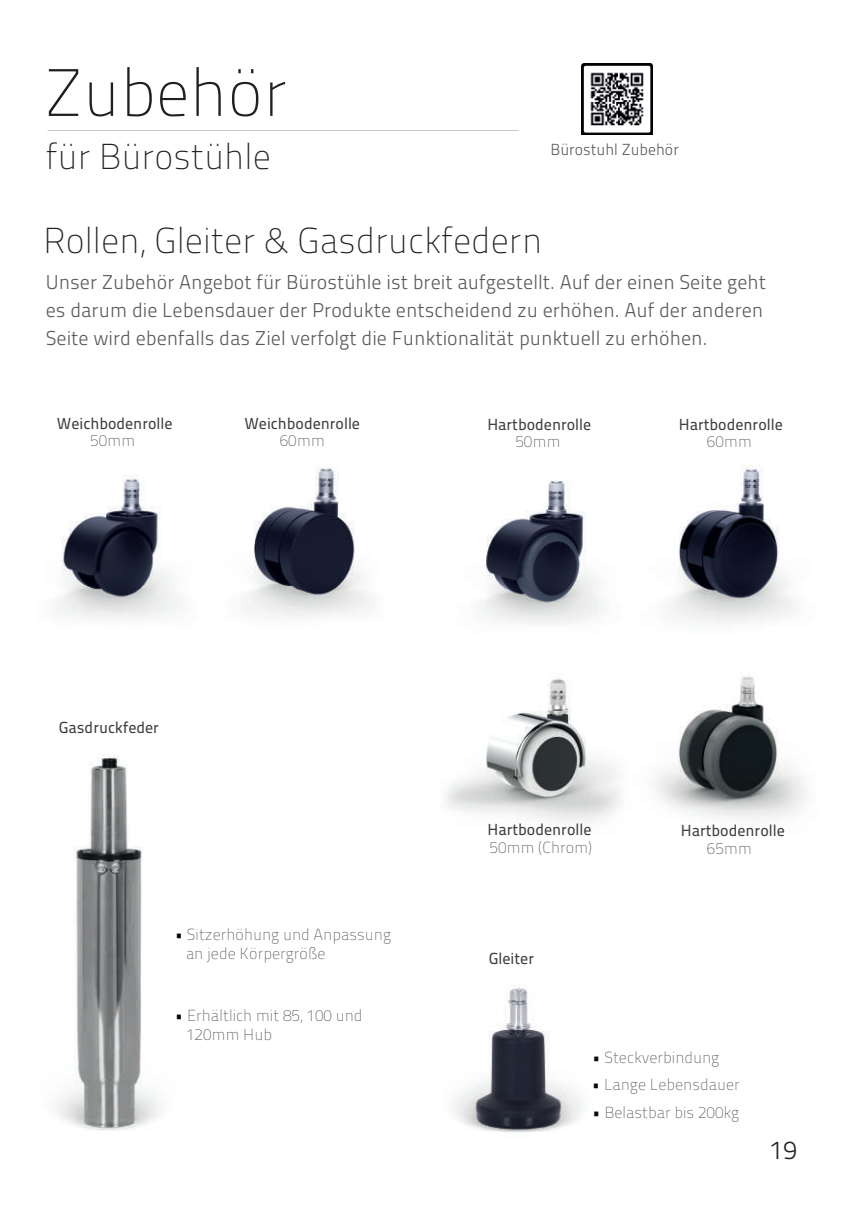
<style>
.page{position:relative;width:857px;height:1225px;background:#fff}
.page>*{position:absolute;margin:0;border:0;box-sizing:border-box;transform-origin:0 0}
.t1{font:66.8px "Titillium Maps 26 L 1 wt";color:#231f20}
.t2{font:36px "Titillium Maps 26 L 1 wt";color:#231f20}
.t3{font:26px "Titillium Maps 26 L 250 wt";color:#231f20}
.t4{font:20px/28px "Titillium Maps 26 L 250 wt";color:#58595b}
.t5{font:16px/19.2px "Titillium Maps 26 L 1 wt";color:#58595b}
.t6{font:16px "Titillium Maps 26 L 500 wt";color:#3f3f40}
.t7{font:16px "Titillium Maps 26 L 250 wt";color:#58595b}
.s1{color:#0e0607}
</style>
<div class="page">
<img style="left:446px;top:465px;width:359px;height:357px">
<img style="left:55px;top:756px;width:107px;height:375px">
<img style="left:453px;top:987px;width:128px;height:146px">
<img style="left:581px;top:64px;width:70px;height:71px">
<img style="left:57px;top:467px;width:318px;height:152px">
<h1 class="t1" style="left:44px;top:45px;width:244px">Zubehör</h1>
<h2 class="t2" style="left:46px;top:131px;width:226px">für Bürostühle</h2>
<p class="t7" style="left:550px;top:138px;width:130px">Bürostuhl Zubehör</p>
<h2 class="t2" style="left:43px;top:214px;width:500px">Rollen, Gleiter &amp; Gasdruckfedern</h2>
<p class="t4" style="left:46px;top:267px;width:721px">Unser Zubehör Angebot für Bürostühle ist breit aufgestellt. Auf der einen Seite geht es darum die Lebensdauer der Produkte entscheidend zu erhöhen. Auf der anderen<br>Seite wird ebenfalls das Ziel verfolgt die Funktionalität punktuell zu erhöhen.</p>
<p class="t6" style="left:57px;top:412px;width:117px">Weichbodenrolle</p>
<p class="t6" style="left:244px;top:412px;width:117px">Weichbodenrolle</p>
<p class="t6" style="left:487px;top:413px;width:105px">Hartbodenrolle</p>
<p class="t6" style="left:678px;top:413px;width:105px">Hartbodenrolle</p>
<p class="t5" style="left:90px;top:430px;width:46px">50mm</p>
<p class="t5" style="left:279px;top:429px;width:46px">60mm</p>
<p class="t5" style="left:515px;top:430px;width:46px">50mm</p>
<p class="t5" style="left:706px;top:431px;width:46px">60mm</p>
<p class="t6" style="left:59px;top:715px;width:102px">Gasdruckfeder</p>
<p class="t5" style="left:186px;top:924px;width:206px;text-indent:-11px"><span class="s1">•</span> Sitzerhöhung und Anpassung an jede Körpergröße</p>
<p class="t5" style="left:186px;top:1005px;width:178px;text-indent:-11px"><span class="s1">•</span> Erhältlich mit 85, 100 und<br>120mm Hub</p>
<p class="t6" style="left:487px;top:817px;width:105px">Hartbodenrolle</p>
<p class="t5" style="left:489px;top:837px;width:104px">50mm (Chrom)</p>
<p class="t6" style="left:488px;top:946px;width:47px">Gleiter</p>
<p class="t6" style="left:680px;top:818px;width:105px">Hartbodenrolle</p>
<p class="t5" style="left:706px;top:838px;width:46px">65mm</p>
<p class="t5" style="left:592px;top:1047px;width:129px"><span class="s1">•</span> Steckverbindung</p>
<p class="t5" style="left:591px;top:1074px;width:149px"><span class="s1">•</span> Lange Lebensdauer</p>
<p class="t5" style="left:592px;top:1101px;width:149px"><span class="s1">•</span> Belastbar bis 200kg</p>
<h3 class="t3" style="left:769px;top:1130px;width:29px">19</h3>
</div>
